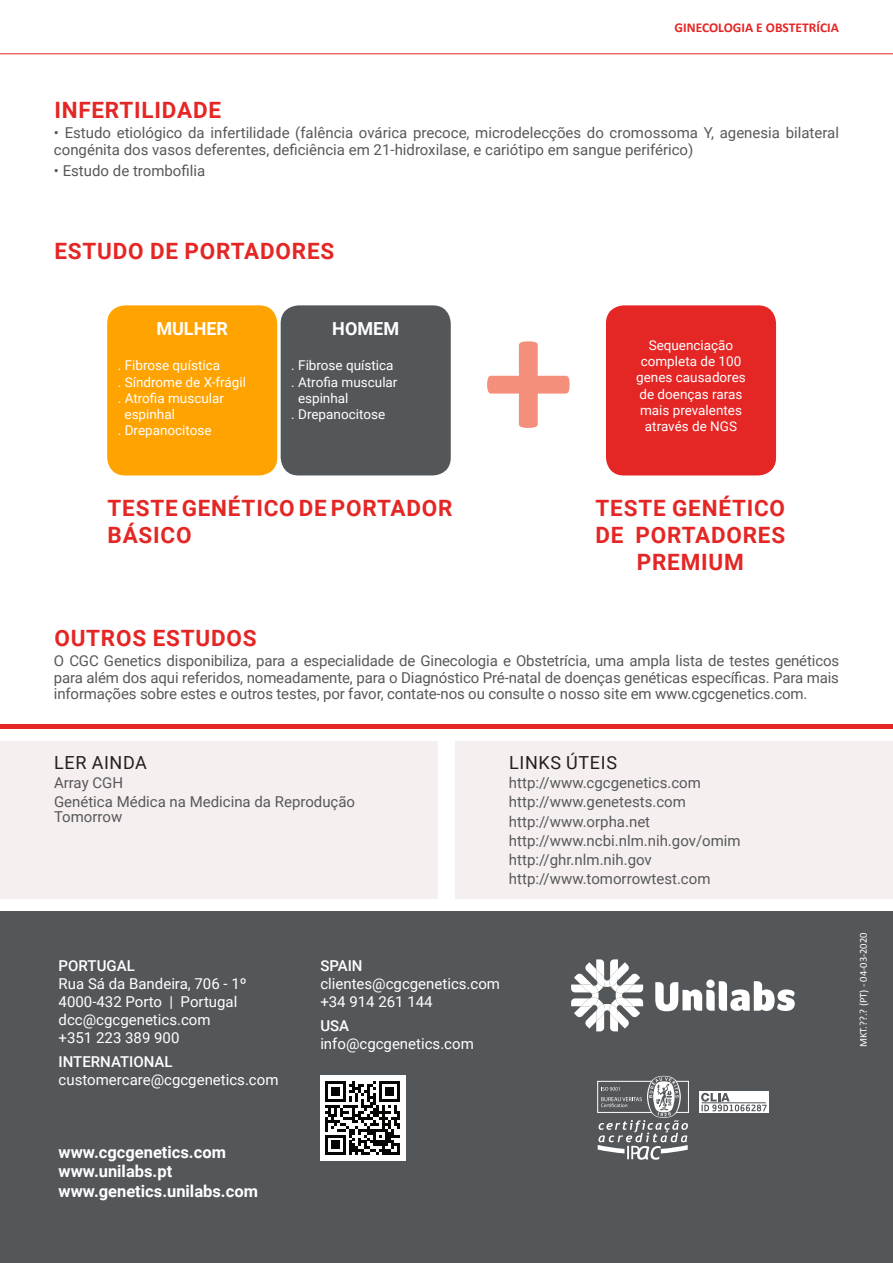
<style>
.page{position:relative;width:893px;height:1263px;background:#fff}
.page>*{position:absolute;margin:0;border:0;box-sizing:border-box;transform-origin:0 0}
.Título{font:700 22.5px/27px "Roboto";letter-spacing:.035em;color:#e42625}
.Título-2{font:18px "Roboto";letter-spacing:.035em;color:#231f20}
.t1{font:700 18px "Roboto";color:#fff}
.t2{font:700 16.5px/19.8px "Roboto";color:#fff}
.Texto{font:15px/16.5px "Roboto";color:#57585a}
.t3{font:15px/18px "Roboto";color:#fff}
.t4{font:13.5px/16.2px "Roboto";color:#fff;text-align:center}
.t5{font:700 13.5px "Calibri";color:#e42625}
.t6{font:10.5px "Calibri";color:#fff}
.s1{font-weight:500}
</style>
<div class="page">
<div style="left:0;top:741px;width:438px;height:158px;background:#f5f0ef"></div>
<div style="left:455px;top:741px;width:438px;height:158px;background:#f5f0ef"></div>
<div style="left:0;top:911px;width:893px;height:352px;background:#54575a"></div>
<div style="left:320px;top:1076px;width:85px;height:85px;background:#fff"></div>
<svg style="left:325px;top:1081px;width:75px;height:74px"></svg>
<svg style="left:571px;top:959px;width:72px;height:72px"></svg>
<svg style="left:655px;top:981px;width:140px;height:30px"></svg>
<svg style="left:699px;top:1091px;width:69px;height:22px"></svg>
<svg style="left:701px;top:1093px;width:66px;height:18px"></svg>
<div style="left:597px;top:1081px;width:92px;height:32px;border:1px solid #fff"></div>
<svg style="left:598px;top:1076px;width:90px;height:84px"></svg>
<hr style="left:0;top:54px;width:893px;height:1px;background:#e42625">
<div style="left:606px;top:305px;width:170px;height:170px;background:#e42625;border-radius:18px"></div>
<div style="left:107px;top:305px;width:170px;height:170px;background:#ffa300;border-radius:18px"></div>
<div style="left:281px;top:305px;width:170px;height:170px;background:#54575a;border-radius:18px"></div>
<svg style="left:487px;top:341px;width:83px;height:87px"></svg>
<hr style="left:0;top:724px;width:893px;height:4px;background:#e42625">
<p class="t5" style="left:675px;top:19px;width:166px">GINECOLOGIA E OBSTETRÍCIA</p>
<p class="Título" style="left:54px;top:95px;width:168px">INFERTILIDADE</p>
<p class="Texto" style="left:54px;top:124px;width:786px">• Estudo etiológico da infertilidade (falência ovárica precoce, microdelecções do cromossoma Y, agenesia bilateral congénita dos vasos deferentes, deficiência em 21-hidroxilase, e cariótipo em sangue periférico)</p>
<p class="Texto" style="left:54px;top:161px;width:153px">• Estudo de trombofilia</p>
<p class="Título" style="left:54px;top:237px;width:281px">ESTUDO DE PORTADORES</p>
<p class="t1" style="left:156px;top:316px;width:73px">MULHER</p>
<p class="t4" style="left:118px;top:357px;width:104px">. Fibrose quística</p>
<p class="t4" style="left:118px;top:373px;width:130px">. Síndrome de X-frágil</p>
<p class="t4" style="left:125px;top:389px;width:101px;text-align:left;text-indent:-7px">. Atrofia muscular espinhal</p>
<p class="t4" style="left:118px;top:422px;width:95px">. Drepanocitose</p>
<p class="t1" style="left:332px;top:316px;width:68px">HOMEM</p>
<p class="t4" style="left:291px;top:357px;width:104px">. Fibrose quística</p>
<p class="t4" style="left:291px;top:373px;width:108px">. Atrofia muscular</p>
<p class="t4" style="left:298px;top:389px;width:52px">espinhal</p>
<p class="t4" style="left:291px;top:406px;width:95px">. Drepanocitose</p>
<p class="t4" style="left:636px;top:337px;width:111px">Sequenciação completa de 100 genes causadores de doenças raras mais prevalentes através de NGS</p>
<p class="Título" style="left:108px;top:494px;width:346px">TESTE GENÉTICO DE PORTADOR<br>BÁSICO</p>
<p class="Título" style="left:595px;top:494px;width:191px;text-align:center">TESTE GENÉTICO<br>DE PORTADORES<br>PREMIUM</p>
<p class="Título" style="left:54px;top:623px;width:204px">OUTROS ESTUDOS</p>
<p class="Texto" style="left:54px;top:652px;width:787px;text-align:justify">O CGC Genetics disponibiliza, para a especialidade de Ginecologia e Obstetrícia, uma ampla lista de testes genéticos para além dos aqui referidos, nomeadamente, para o Diagnóstico Pré-natal de doenças genéticas específicas. Para mais informações sobre estes e outros testes, por favor, contate-nos ou consulte o nosso site em www.cgcgenetics.com.</p>
<p class="Título-2" style="left:54px;top:750px;width:94px">LER AINDA</p>
<p class="Texto" style="left:54px;top:774px;width:71px">Array CGH</p>
<p class="Texto" style="left:54px;top:794px;width:303px;line-height:15px">Genética Médica na Medicina da Reprodução<br>Tomorrow</p>
<p class="Título-2" style="left:509px;top:750px;width:109px">LINKS ÚTEIS</p>
<p class="Texto" style="left:509px;top:774px;width:193px">http://www.cgcgenetics.com</p>
<p class="Texto" style="left:509px;top:793px;width:178px">http://www.genetests.com</p>
<p class="Texto" style="left:509px;top:812px;width:143px">http://www.orpha.net</p>
<p class="Texto" style="left:509px;top:832px;width:233px">http://www.ncbi.nlm.nih.gov/omim</p>
<p class="Texto" style="left:509px;top:851px;width:144px">http://ghr.nlm.nih.gov</p>
<p class="Texto" style="left:509px;top:870px;width:203px">http://www.tomorrowtest.com</p>
<p class="t3" style="left:59px;top:956px;width:190px"><span class="s1">PORTUGAL<br></span>Rua Sá da Bandeira, 706 - 1º<br>4000-432 Porto | Portugal dcc@cgcgenetics.com +351 223 389 900</p>
<p class="t3" style="left:59px;top:1052px;width:221px"><span class="s1">INTERNATIONAL </span>customercare@cgcgenetics.com</p>
<p class="t3" style="left:320px;top:956px;width:181px"><span class="s1">SPAIN </span>clientes@cgcgenetics.com +34 914 261 144</p>
<p class="t3" style="left:320px;top:1016px;width:155px"><span class="s1">USA </span>info@cgcgenetics.com</p>
<p class="t6" style="left:857px;top:1047px;width:116px;rotate:-90deg">MKT.??.? (PT) - 04-03-2020</p>
<p class="t2" style="left:59px;top:1141px;width:201px">www.cgcgenetics.com www.unilabs.pt www.genetics.unilabs.com</p>
</div>
